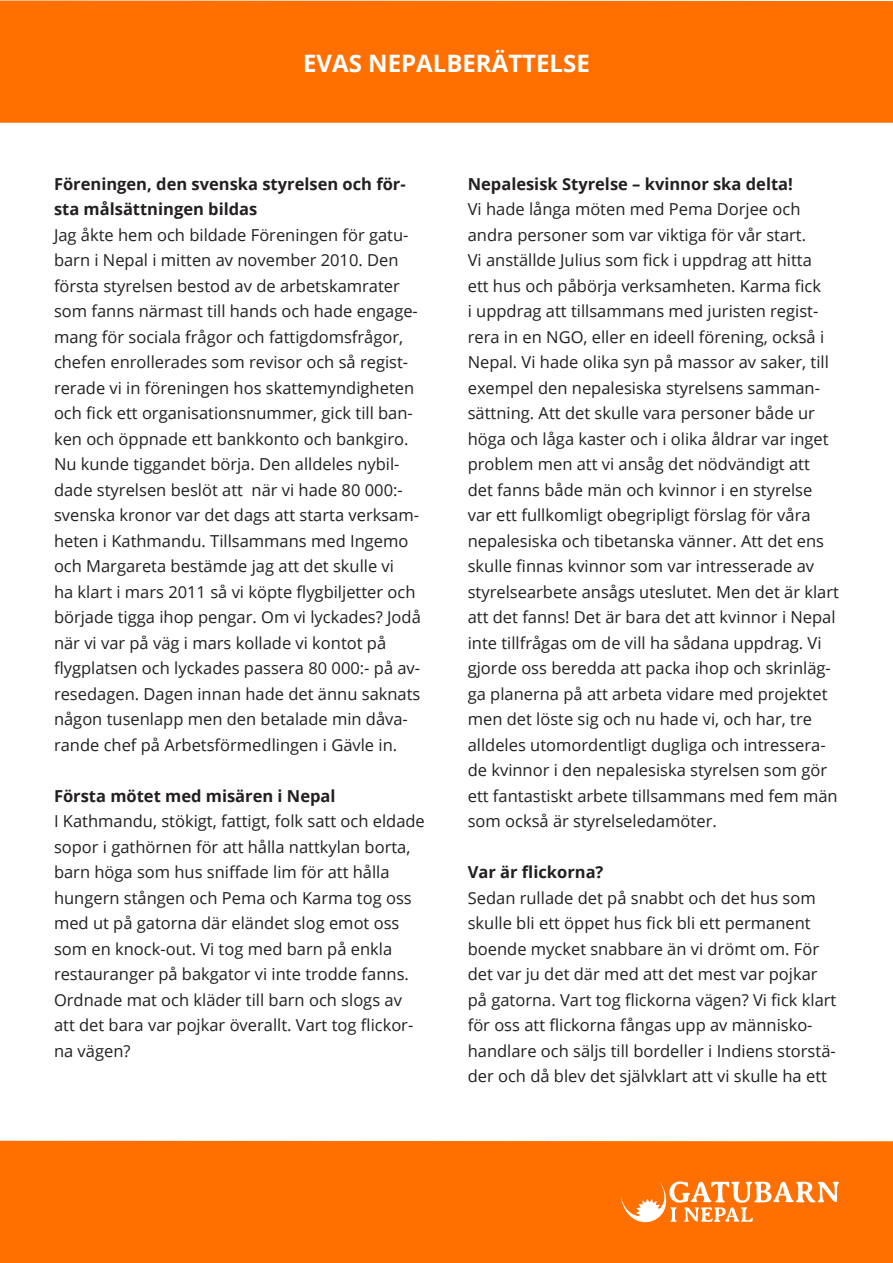
<style>
.page{position:relative;width:893px;height:1263px;background:#fff}
.page>*{position:absolute;margin:0;border:0;box-sizing:border-box;transform-origin:0 0}
.RUBRIK{font:700 24px "Open Sans";color:#fff}
.t1{font:16.5px/25.5px "Open Sans";color:#231f20}
.t2{font:700 16.5px/25.5px "Open Sans";color:#231f20}
</style>
<div class="page">
<div style="left:0;top:1141px;width:893px;height:122px;background:#ff7000"></div>
<div style="left:0;top:1px;width:893px;height:122px;background:#ff7000"></div>
<svg style="left:621px;top:1181px;width:218px;height:41px"></svg>
<p class="RUBRIK" style="left:303px;top:47px;width:288px">EVAS NEPALBERÄTTELSE</p>
<p class="t2" style="left:54px;top:170px;width:353px">Föreningen, den svenska styrelsen och för&shy;sta målsättningen bildas</p>
<p class="t1" style="left:54px;top:221px;width:368px">Jag åkte hem och bildade Föreningen för gatu&shy;barn i Nepal i mitten av november 2010. Den första styrelsen bestod av de arbetskamrater som fanns närmast till hands och hade engage&shy;mang för sociala frågor och fattigdomsfrågor, chefen enrollerades som revisor och så regist&shy;rerade vi in föreningen hos skattemyndigheten och fick ett organisationsnummer, gick till ban&shy;ken och öppnade ett bankkonto och bankgiro.<br>Nu kunde tiggandet börja. Den alldeles nybil&shy;dade styrelsen beslöt att när vi hade 80 000:- svenska kronor var det dags att starta verksam&shy;heten i Kathmandu. Tillsammans med Ingemo och Margareta bestämde jag att det skulle vi<br>ha klart i mars 2011 så vi köpte flygbiljetter och började tigga ihop pengar. Om vi lyckades? Jodå när vi var på väg i mars kollade vi kontot på</p>
<p class="t1" style="left:54px;top:655px;width:368px">flygplatsen och lyckades passera 80 000:- på av&shy;resedagen. Dagen innan hade det ännu saknats någon tusenlapp men den betalade min dåva&shy;rande chef på Arbetsförmedlingen i Gävle in.</p>
<p class="t2" style="left:54px;top:782px;width:283px">Första mötet med misären i Nepal</p>
<p class="t1" style="left:54px;top:808px;width:372px">I Kathmandu, stökigt, fattigt, folk satt och eldade sopor i gathörnen för att hålla nattkylan borta, barn höga som hus sniffade lim för att hålla hungern stången och Pema och Karma tog oss med ut på gatorna där eländet slog emot oss som en knock-out. Vi tog med barn på enkla restauranger på bakgator vi inte trodde fanns.<br>Ordnade mat och kläder till barn och slogs av att det bara var pojkar överallt. Vart tog flickor&shy;na vägen?</p>
<p class="t2" style="left:468px;top:170px;width:327px">Nepalesisk Styrelse – kvinnor ska delta!</p>
<p class="t1" style="left:468px;top:196px;width:373px">Vi hade långa möten med Pema Dorjee och andra personer som var viktiga för vår start.<br>Vi anställde Julius som fick i uppdrag att hitta<br>ett hus och påbörja verksamheten. Karma fick<br>i uppdrag att tillsammans med juristen regist&shy;rera in en NGO, eller en ideell förening, också i Nepal. Vi hade olika syn på massor av saker, till exempel den nepalesiska styrelsens samman&shy;sättning. Att det skulle vara personer både ur höga och låga kaster och i olika åldrar var inget problem men att vi ansåg det nödvändigt att det fanns både män och kvinnor i en styrelse var ett fullkomligt obegripligt förslag för våra nepalesiska och tibetanska vänner. Att det ens skulle finnas kvinnor som var intresserade av styrelsearbete ansågs uteslutet. Men det är klart att det fanns! Det är bara det att kvinnor i Nepal inte tillfrågas om de vill ha sådana uppdrag. Vi gjorde oss beredda att packa ihop och skrinläg&shy;ga planerna på att arbeta vidare med projektet men det löste sig och nu hade vi, och har, tre alldeles utomordentligt dugliga och intressera&shy;de kvinnor i den nepalesiska styrelsen som gör ett fantastiskt arbete tillsammans med fem män som också är styrelseledamöter.</p>
<p class="t2" style="left:468px;top:859px;width:137px">Var är flickorna?</p>
<p class="t1" style="left:468px;top:884px;width:370px">Sedan rullade det på snabbt och det hus som skulle bli ett öppet hus fick bli ett permanent boende mycket snabbare än vi drömt om. För det var ju det där med att det mest var pojkar på gatorna. Vart tog flickorna vägen? Vi fick klart för oss att flickorna fångas upp av människo&shy;handlare och säljs till bordeller i Indiens storstä&shy;der och då blev det självklart att vi skulle ha ett</p>
</div>
